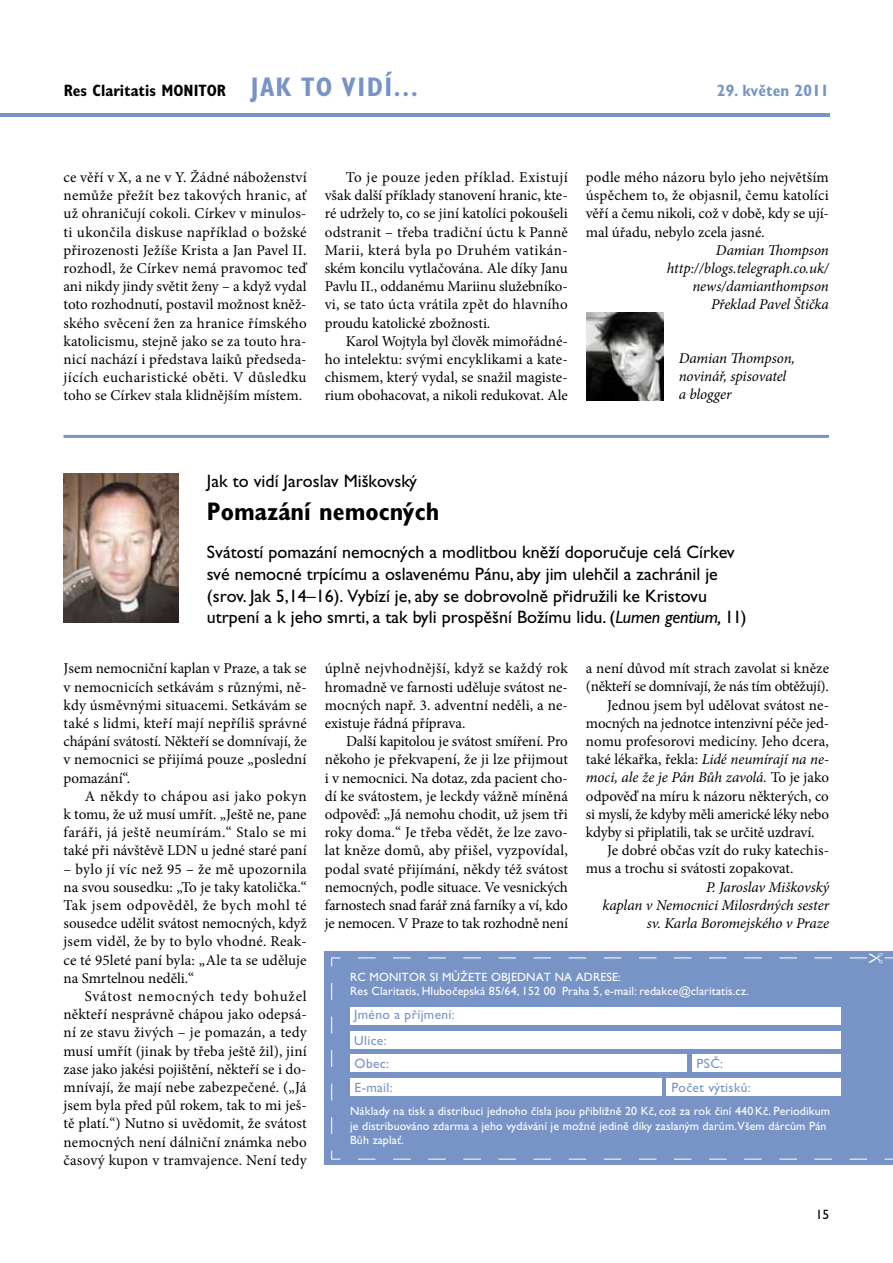
<style>
.page{position:relative;width:893px;height:1263px;background:#fff}
.page>*{position:absolute;margin:0;border:0;box-sizing:border-box;transform-origin:0 0}
.t1{font:700 condensed 25.5px "Gill Sans Std";color:#000}
.t2{font:18px/21.6px "Gill Sans Std";color:#000}
.t3{font:700 condensed 16.5px "Gill Sans Std";color:#000}
.t4{font:700 condensed 16.5px "Gill Sans Std";color:#7894c7}
.t5{font:15px/18.1px "Minion Pro";color:#000;text-align:justify}
.t6{font:italic 15px/18.1px "Minion Pro";letter-spacing:-.01em;color:#000;text-align:right}
.t7{font:15px "Minion Pro";letter-spacing:-.02em;color:#000}
.t8{font:13.5px/25.2px "Gill Sans Std";letter-spacing:.025em;color:#7894c7}
.t9{font:13.5px "Gill Sans Std";color:#000}
.t10{font:12px/14.4px "Gill Sans Std";letter-spacing:.01em;color:#fff}
.s1{font-size:27px;color:#7894c7}
.s2{font-style:italic}
.s3{font-style:normal}
</style>
<div class="page">
<hr style="left:0;top:113px;width:829px;height:4px;background:#7894c7">
<div style="left:325px;top:952px;width:568px;height:213px;background:#7894c7"></div>
<svg style="left:331px;top:957px;width:562px;height:203px"></svg>
<div style="left:350px;top:1007px;width:491px;height:17px;background:#fff"></div>
<div style="left:350px;top:1031px;width:491px;height:18px;background:#fff"></div>
<div style="left:350px;top:1055px;width:337px;height:17px;background:#fff"></div>
<div style="left:692px;top:1055px;width:149px;height:17px;background:#fff"></div>
<div style="left:350px;top:1078px;width:312px;height:17px;background:#fff"></div>
<div style="left:667px;top:1078px;width:174px;height:17px;background:#fff"></div>
<img style="left:64px;top:474px;width:114px;height:148px">
<hr style="left:64px;top:435px;width:765px;height:3px;background:#7894c7">
<img style="left:586px;top:313px;width:77px;height:87px">
<svg style="left:349px;top:957px;width:544px;height:6px"></svg>
<p class="t3" style="left:64px;top:81px;width:356px">Res Claritatis MONITOR <span class="s1">JAK TO VIDí...</span></p>
<p class="t4" style="left:717px;top:81px;width:114px">29. květen 2011</p>
<p class="t5" style="left:64px;top:168px;width:245px">ce věří v X, a ne v Y. Žádné náboženství nemůže přežít bez takových hranic, ať už ohraničují cokoli. Církev v minulos&shy;ti ukončila diskuse například o božské přirozenosti Ježíše Krista a Jan Pavel II. rozhodl, že Církev nemá pravomoc teď ani nikdy jindy světit ženy – a když vydal toto rozhodnutí, postavil možnost kněž&shy;ského svěcení žen za hranice římského katolicismu, stejně jako se za touto hra&shy;nicí nachází i představa laiků předseda&shy;jících eucharistické oběti. V důsledku toho se Církev stala klidnějším místem.</p>
<p class="t5" style="left:325px;top:168px;width:245px;text-indent:21px">To je pouze jeden příklad. Existují však další příklady stanovení hranic, kte&shy;ré udržely to, co se jiní katolíci pokoušeli odstranit – třeba tradiční úctu k Panně Marii, která byla po Druhém vatikán&shy;ském koncilu vytlačována. Ale díky Janu Pavlu II., oddanému Mariinu služebníko&shy;vi, se tato úcta vrátila zpět do hlavního proudu katolické zbožnosti.</p>
<p class="t5" style="left:325px;top:332px;width:245px;text-indent:21px">Karol Wojtyla byl člověk mimořádné&shy;ho intelektu: svými encyklikami a kate&shy;chismem, který vydal, se snažil magiste&shy;rium obohacovat, a nikoli redukovat. Ale</p>
<p class="t5" style="left:586px;top:168px;width:245px">podle mého názoru bylo jeho největším úspěchem to, že objasnil, čemu katolíci věří a čemu nikoli, což v době, kdy se ují&shy;mal úřadu, nebylo zcela jasné.</p>
<p class="t6" style="left:667px;top:241px;width:164px">Damian Thompson http://blogs.telegraph.co.uk/ news/damianthompson<br>Překlad Pavel Štička</p>
<p class="t6" style="left:679px;top:349px;width:118px;text-align:left">Damian Thompson, novinář, spisovatel a blogger</p>
<p class="t2" style="left:207px;top:470px;width:212px">Jak to vidí Jaroslav Miškovský</p>
<h1 class="t1" style="left:207px;top:496px;width:234px">Pomazání nemocných</h1>
<p class="t2" style="left:207px;top:542px;width:541px">Svátostí pomazání nemocných a modlitbou kněží doporučuje celá Církev své nemocné trpícímu a oslavenému Pánu, aby jim ulehčil a zachránil je (srov. Jak 5,14–16). Vybízí je, aby se dobrovolně přidružili ke Kristovu utrpení a k jeho smrti, a tak byli prospěšní Božímu lidu. (<span class="s2">Lumen gentium,</span> 11)</p>
<p class="t5" style="left:64px;top:660px;width:245px">Jsem nemocniční kaplan v Praze, a tak se v nemocnicích setkávám s různými, ně&shy;kdy úsměvnými situacemi. Setkávám se také s lidmi, kteří mají nepříliš správné chápání svátostí. Někteří se domnívají, že v nemocnici se přijímá pouze „poslední pomazání“.</p>
<p class="t5" style="left:64px;top:787px;width:245px;text-indent:21px">A někdy to chápou asi jako pokyn k tomu, že už musí umřít. „Ještě ne, pane faráři, já ještě neumírám.“ Stalo se mi také při návštěvě LDN u jedné staré paní</p>
<p class="t5" style="left:64px;top:860px;width:245px">– bylo jí víc než 95 – že mě upozornila na svou sousedku: „To je taky katolička.“ Tak jsem odpověděl, že bych mohl té sousedce udělit svátost nemocných, když jsem viděl, že by to bylo vhodné. Reak&shy;ce té 95leté paní byla: „Ale ta se uděluje na Smrtelnou neděli.“</p>
<p class="t5" style="left:64px;top:987px;width:245px;text-indent:21px">Svátost nemocných tedy bohužel někteří nesprávně chápou jako odepsá&shy;ní ze stavu živých – je pomazán, a tedy musí umřít (jinak by třeba ještě žil), jiní zase jako jakési pojištění, někteří se i do&shy;mnívají, že mají nebe zabezpečené. („Já jsem byla před půl rokem, tak to mi ješ&shy;tě platí.“) Nutno si uvědomit, že svátost nemocných není dálniční známka nebo časový kupon v tramvajence. Není tedy</p>
<p class="t5" style="left:586px;top:659px;width:245px">a není důvod mít strach zavolat si kněze</p>
<p class="t5" style="left:586px;top:678px;width:244px">(někteří se domnívají, že nás tím obtěžují).</p>
<p class="t5" style="left:607px;top:696px;width:223px">Jednou jsem byl udělovat svátost ne-</p>
<p class="t5" style="left:586px;top:714px;width:245px">mocných na jednotce intenzivní péče jed-</p>
<p class="t5" style="left:586px;top:732px;width:245px">nomu profesorovi medicíny. Jeho dcera,</p>
<p class="t5" style="left:586px;top:750px;width:245px">také lékařka, řekla: <span class="s2">Lidé neumírají na ne-</span></p>
<p class="t6" style="left:586px;top:768px;width:245px">moci, ale že je Pán Bůh zavolá. <span class="s3">To je jako</span></p>
<p class="t5" style="left:586px;top:787px;width:244px">odpověď na míru k názoru některých, co</p>
<p class="t7" style="left:586px;top:804px;width:245px">si myslí, že kdyby měli americké léky nebo</p>
<p class="t5" style="left:586px;top:823px;width:230px">kdyby si připlatili, tak se určitě uzdraví.</p>
<p class="t5" style="left:607px;top:841px;width:223px">Je dobré občas vzít do ruky katechis-</p>
<p class="t5" style="left:586px;top:860px;width:209px">mus a trochu si svátosti zopakovat.</p>
<p class="t6" style="left:602px;top:878px;width:228px">P. Jaroslav Miškovský<br>kaplan v Nemocnici Milosrdných sester sv. Karla Boromejského v Praze</p>
<p class="t10" style="left:350px;top:969px;width:400px">RC MONITOR SI MŮŽETE OBJEDNAT NA ADRESE:<br>Res Claritatis, Hlubočepská 85/64, 152 00 Praha 5, e-mail: redakce@claritatis.cz.</p>
<p class="t8" style="left:354px;top:1002px;width:102px">Jméno a příjmení:<br>Ulice:</p>
<p class="t8" style="left:355px;top:1051px;width:36px">Obec:</p>
<p class="t8" style="left:697px;top:1051px;width:28px">PSČ:</p>
<p class="t10" style="left:350px;top:1104px;width:482px">Náklady na tisk a distribuci jednoho čísla jsou přibližně 20 Kč, což za rok činí 440Kč. Periodikum je distribuováno zdarma a jeho vydávání je možné jedině díky zaslaným darům.Všem dárcům Pán<br>Bůh zaplať.</p>
<p class="t5" style="left:325px;top:659px;width:245px">úplně nejvhodnější, když se každý rok hromadně ve farnosti uděluje svátost ne&shy;mocných např. 3. adventní neděli, a ne&shy;existuje řádná příprava.</p>
<p class="t5" style="left:325px;top:732px;width:245px;text-indent:21px">Další kapitolou je svátost smíření. Pro někoho je překvapení, že ji lze přijmout i v nemocnici. Na dotaz, zda pacient cho&shy;dí ke svátostem, je leckdy vážně míněná odpověď: „Já nemohu chodit, už jsem tři roky doma.“ Je třeba vědět, že lze zavo&shy;lat kněze domů, aby přišel, vyzpovídal, podal svaté přijímání, někdy též svátost nemocných, podle situace. Ve vesnických farnostech snad farář zná farníky a ví, kdo je nemocen. V Praze to tak rozhodně není</p>
<p class="t8" style="left:355px;top:1074px;width:40px">E-mail:</p>
<p class="t8" style="left:671px;top:1074px;width:81px">Počet výtisků:</p>
<p class="t9" style="left:816px;top:1207px;width:15px">15</p>
</div>
